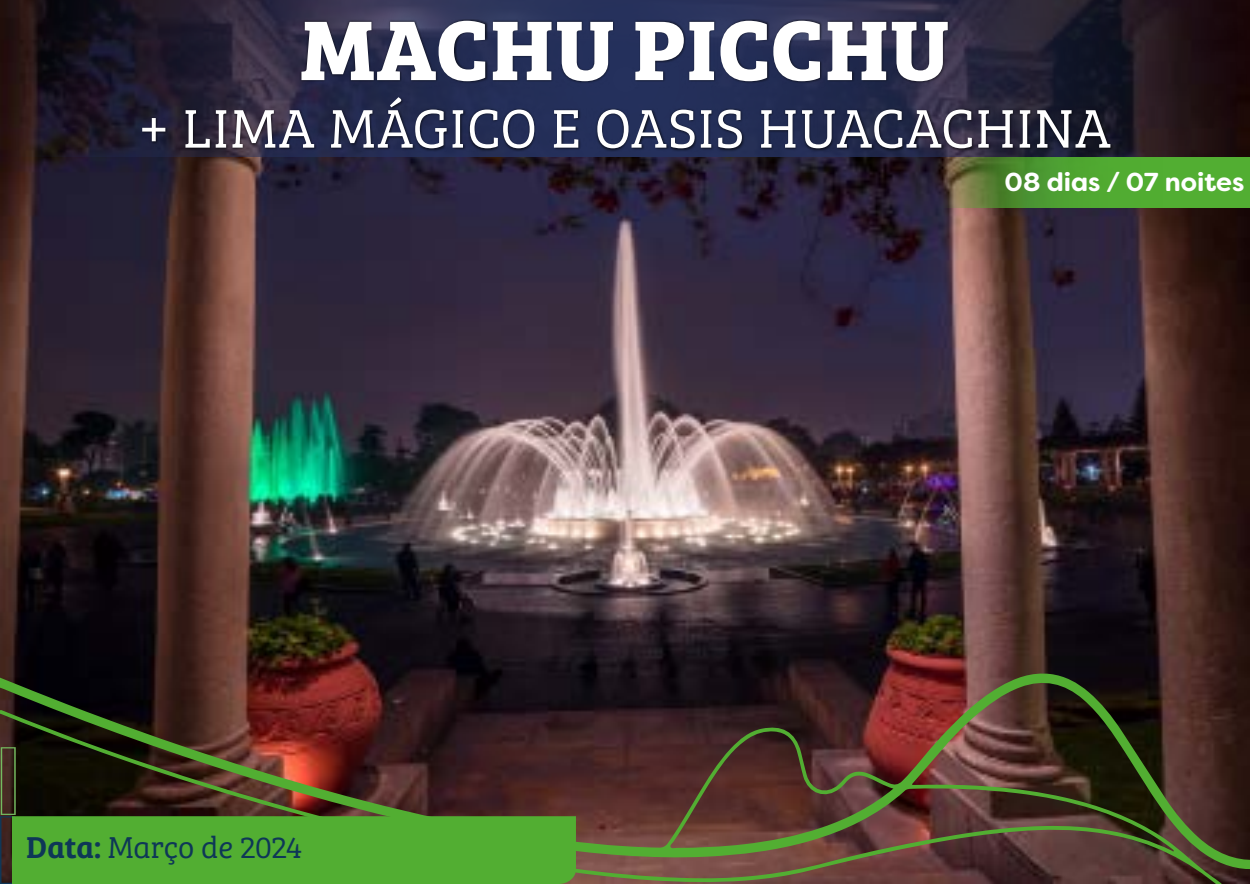
<style>
.page{position:relative;width:1250px;height:884px;background:#fff}
.page>*{position:absolute;margin:0;border:0;box-sizing:border-box;transform-origin:0 0}
.t1{font:700 87.5px "Bree Serif";letter-spacing:.01em;color:#fff}
.t2{font:300 56.25px "Bree Serif";letter-spacing:.01em;color:#fff}
.t3{font:300 31.25px "Bree Serif";letter-spacing:-.01em;color:#0e3757}
.t4{font:700 25.88px "Filson Soft";color:#fff}
.s1{font-weight:600}
</style>
<div class="page">
<img style="left:0;top:0;width:1250px;height:671px">
<svg style="left:0;top:1px;width:1250px;height:156px;background:#231c2b"></svg>
<div style="left:142px;top:19px;width:971px;height:133px;background:#000;opacity:.6"></div>
<svg style="left:0;top:671px;width:1250px;height:212px;background:#483025"></svg>
<svg style="left:0;top:747px;width:576px;height:136px;background:#496a27"></svg>
<svg style="left:940px;top:157px;width:310px;height:51px;background:#529932"></svg>
<h1 class="t1" style="left:300px;top:-19px;width:651px">MACHU PICCHU</h1>
<p class="t2" style="left:139px;top:88px;width:974px">+ LIMA MÁGICO E OASIS HUACACHINA</p>
<p class="t3" style="left:26px;top:824px;width:277px"><span class="s1">Data:</span> Março de 2024</p>
<p class="t4" style="left:1005px;top:166px;width:241px">08 dias / 07 noites</p>
</div>
